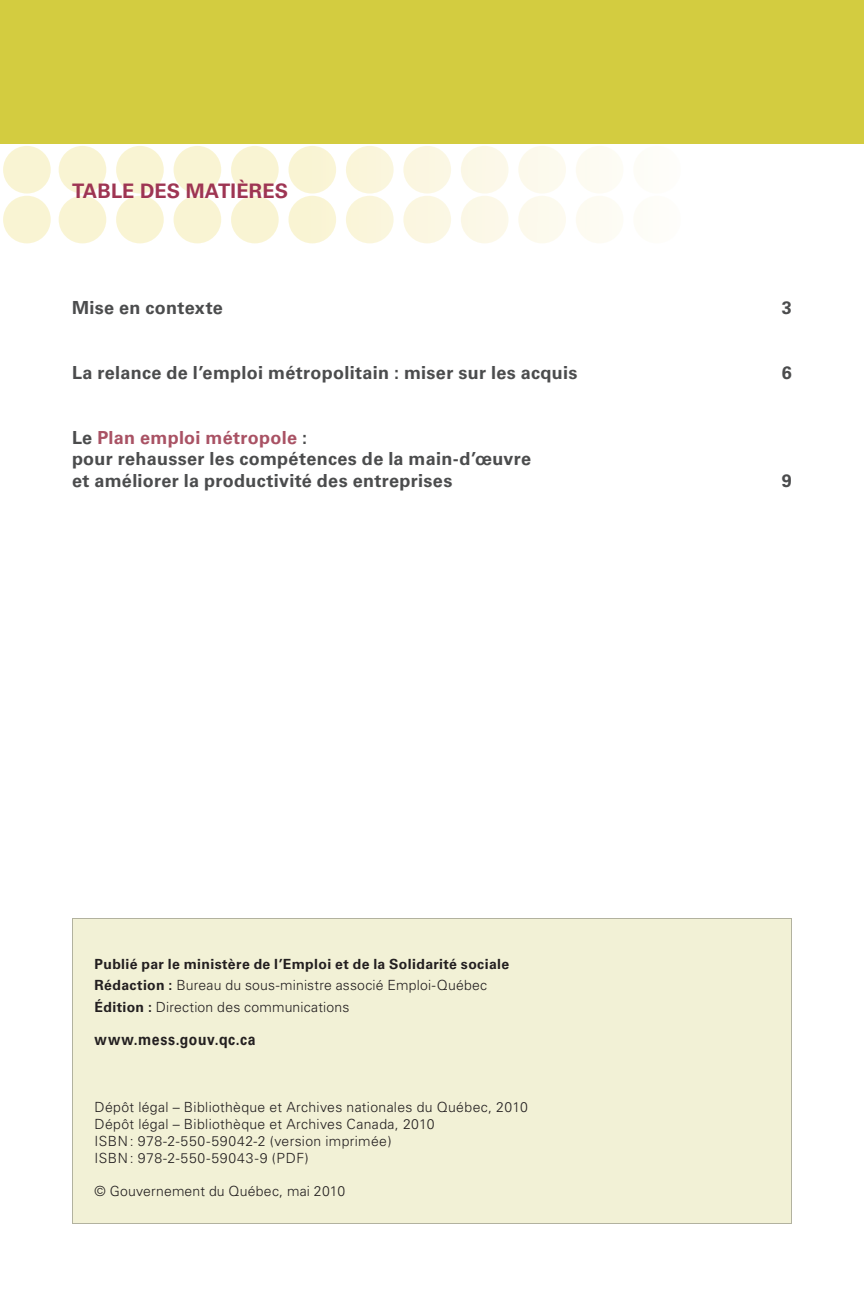
<style>
.page{position:relative;width:864px;height:1296px;background:#fff}
.page>*{position:absolute;margin:0;border:0;box-sizing:border-box;transform-origin:0 0}
.t1{font:700 20px "Univers";letter-spacing:.135em;color:#9e3553}
.t2{font:700 18px/21.6px "Univers";letter-spacing:.02em;color:#4b4c4d}
.t3{font:700 16.2px "Univers";letter-spacing:.05em;color:#231f20;scale:.87 1}
.t4{font:300 14px/16.8px "Univers";letter-spacing:.025em;color:#231f20}
.t5{font:700 14px/21.4px "Univers";letter-spacing:.025em;color:#231f20}
.s1{color:#a95264}
.s2{font-weight:300}
</style>
<div class="page">
<div style="left:59px;top:146px;width:47px;height:48px;background:#f9f4d3;border-radius:50%"></div>
<div style="left:59px;top:196px;width:47px;height:47px;background:#f9f4d3;border-radius:50%"></div>
<div style="left:116px;top:146px;width:48px;height:48px;background:#f9f4d3;border-radius:50%"></div>
<div style="left:116px;top:196px;width:48px;height:47px;background:#f9f4d3;border-radius:50%"></div>
<div style="left:174px;top:146px;width:47px;height:48px;background:#f9f4d3;border-radius:50%"></div>
<div style="left:174px;top:196px;width:47px;height:47px;background:#f9f4d3;border-radius:50%"></div>
<div style="left:231px;top:146px;width:48px;height:48px;background:#f9f4d3;border-radius:50%"></div>
<div style="left:231px;top:196px;width:48px;height:47px;background:#f9f4d3;border-radius:50%"></div>
<div style="left:288px;top:146px;width:48px;height:48px;background:#f9f4d4;border-radius:50%"></div>
<div style="left:288px;top:196px;width:48px;height:47px;background:#f9f4d4;border-radius:50%"></div>
<div style="left:346px;top:146px;width:48px;height:48px;background:#faf5db;border-radius:50%"></div>
<div style="left:346px;top:196px;width:48px;height:47px;background:#faf5db;border-radius:50%"></div>
<div style="left:403px;top:146px;width:48px;height:48px;background:#fbf6e1;border-radius:50%"></div>
<div style="left:403px;top:196px;width:48px;height:47px;background:#fbf6e1;border-radius:50%"></div>
<div style="left:461px;top:146px;width:48px;height:48px;background:#fcf8e7;border-radius:50%"></div>
<div style="left:461px;top:196px;width:48px;height:47px;background:#fcf8e8;border-radius:50%"></div>
<div style="left:518px;top:146px;width:48px;height:48px;background:#fcfaed;border-radius:50%"></div>
<div style="left:518px;top:196px;width:48px;height:47px;background:#fcfaed;border-radius:50%"></div>
<div style="left:576px;top:146px;width:47px;height:48px;background:#fdfbf3;border-radius:50%"></div>
<div style="left:576px;top:196px;width:47px;height:47px;background:#fdfbf3;border-radius:50%"></div>
<div style="left:633px;top:146px;width:48px;height:48px;background:#fefdf8;border-radius:50%"></div>
<div style="left:633px;top:196px;width:48px;height:47px;background:#fefdf8;border-radius:50%"></div>
<div style="left:3px;top:146px;width:48px;height:48px;background:#f9f4d3;border-radius:50%"></div>
<div style="left:3px;top:196px;width:48px;height:47px;background:#f9f4d3;border-radius:50%"></div>
<div style="left:0;top:0;width:864px;height:144px;background:#d3cc40"></div>
<div style="left:72px;top:918px;width:720px;height:306px;background:#f2f1d6"></div>
<h1 class="t1" style="left:72px;top:179px;width:218px">Table des matières</h1>
<p class="t2" style="left:72px;top:297px;width:152px">Mise en contexte</p>
<p class="t2" style="left:782px;top:297px;width:12px">3</p>
<p class="t2" style="left:72px;top:362px;width:507px">La relance de l’emploi métropolitain : miser sur les acquis</p>
<p class="t2" style="left:782px;top:362px;width:12px">6</p>
<p class="t2" style="left:72px;top:427px;width:461px">Le <span class="s1">Plan emploi métropole</span> :<br>pour rehausser les compétences de la main-d’œuvre et améliorer la productivité des entreprises</p>
<p class="t5" style="left:95px;top:953px;width:416px">Publié par le ministère de l’Emploi et de la Solidarité sociale<br>Rédaction : <span class="s2">Bureau du sous-ministre associé Emploi-Québec<br></span>Édition : <span class="s2">Direction des communications</span></p>
<p class="t3" style="left:95px;top:1030px;width:187px">www.mess.gouv.qc.ca</p>
<p class="t4" style="left:95px;top:1099px;width:435px">Dépôt légal – Bibliothèque et Archives nationales du Québec, 2010<br>Dépôt légal – Bibliothèque et Archives Canada, 2010<br>ISBN : 978-2-550-59042-2 (version imprimée)<br>ISBN: 978-2-550-59043-9 (PDF)</p>
<p class="t4" style="left:95px;top:1183px;width:252px">© Gouvernement du Québec, mai 2010</p>
<p class="t2" style="left:782px;top:470px;width:12px">9</p>
</div>
